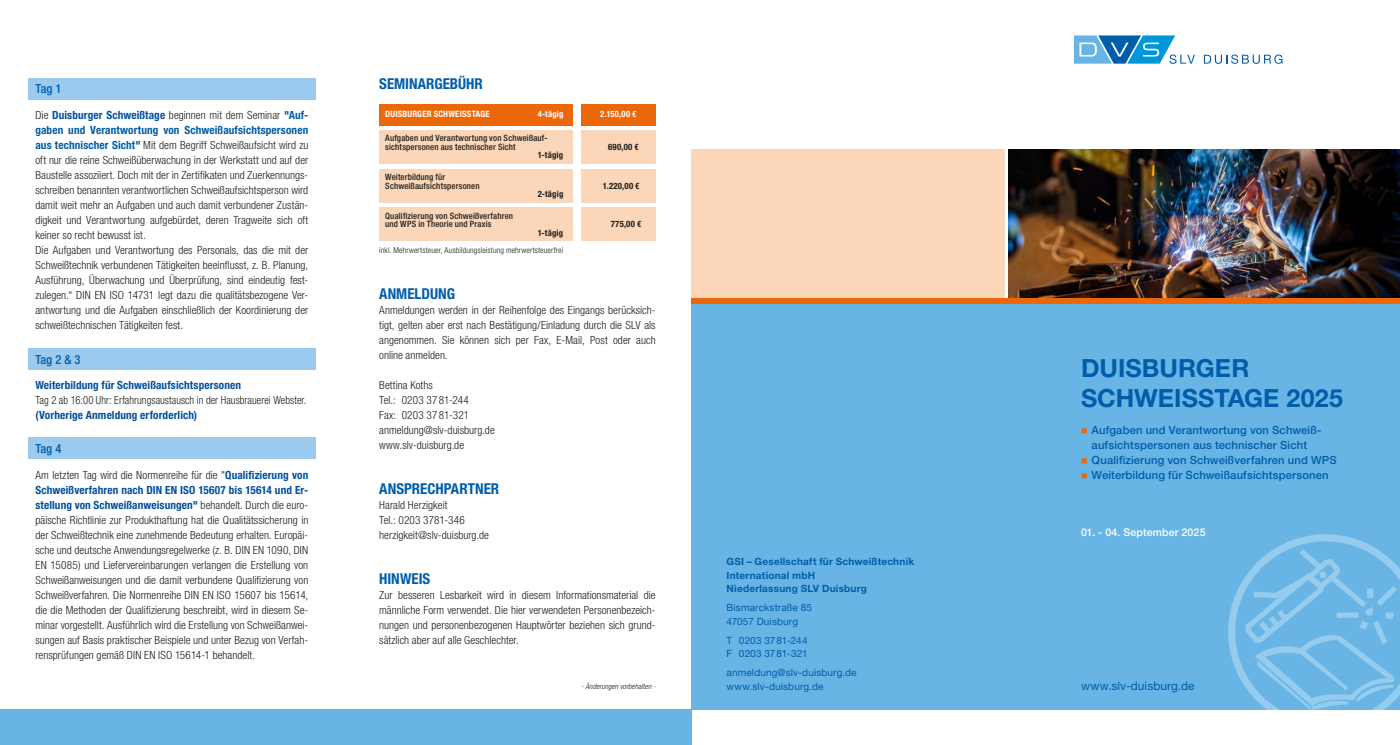
<style>
.page{position:relative;width:1400px;height:745px;background:#fff}
.page>*{position:absolute;margin:0;border:0;box-sizing:border-box;transform-origin:0 0}
.t1{font:700 25px/30px "Helvetica Neue LT Std";letter-spacing:.005em;color:#005da9}
.t2{font:700 condensed 15px "Helvetica Neue LT Std";color:#005da9}
.t3{font:500 condensed 12.5px "Helvetica Neue LT Std";letter-spacing:-.03em;color:#005da9}
.t4{font:11.88px "Helvetica Neue LT Std";letter-spacing:.005em;color:#005da9}
.t5{font:300 condensed 11.25px/15px "Helvetica Neue LT Std";letter-spacing:.005em;color:#1d1d1b;text-align:justify}
.t6{font:500 11.25px/15px "Helvetica Neue LT Std";letter-spacing:.01em;color:#005da9}
.t7{font:700 condensed 11.25px "Helvetica Neue LT Std";letter-spacing:.01em;color:#004f9f}
.t8{font:300 condensed 11.25px "Helvetica Neue LT Std";letter-spacing:.005em;color:#1d1d1b;scale:.94 1}
.t9{font:500 10.62px "Helvetica Neue LT Std";letter-spacing:.015em;color:#fff}
.t10{font:10px/13.8px "Helvetica Neue LT Std";letter-spacing:.015em;color:#005da9}
.t11{font:700 10px/13.8px "Helvetica Neue LT Std";letter-spacing:.025em;color:#005da9}
.t12{font:500 condensed 8.75px/8.8px "Helvetica Neue LT Std";letter-spacing:.015em;color:#1d1d1b}
.t13{font:700 condensed 8.75px "Helvetica Neue LT Std";letter-spacing:.03em;color:#1d1d1b}
.t14{font:700 condensed 8.75px "Helvetica Neue LT Std";letter-spacing:.02em;color:#fff}
.t15{font:300 condensed 8.12px "Helvetica Neue LT Std";letter-spacing:.015em;color:#1d1d1b}
.t16{font:italic 300 condensed 7.5px "Helvetica Neue LT Std";letter-spacing:.01em;color:#1d1d1b}
.s1{font-weight:700;color:#004f9f}
.s2{font-weight:700;color:#005da9}
</style>
<div class="page">
<img style="left:1008px;top:149px;width:392px;height:149px">
<div style="left:691px;top:298px;width:709px;height:411px;background:#68b5e5"></div>
<div style="left:691px;top:149px;width:314px;height:149px;background:#fcd6b8"></div>
<div style="left:0;top:709px;width:691px;height:35px;background:#68b5e5"></div>
<div style="left:691px;top:298px;width:709px;height:5px;background:#ec6708"></div>
<svg style="left:1228px;top:534px;width:172px;height:176px"></svg>
<div style="left:1319px;top:571px;width:7px;height:7px;background:#95cbec;border-radius:50%"></div>
<svg style="left:1204px;top:54px;width:78px;height:10px"></svg>
<svg style="left:1074px;top:35px;width:121px;height:29px"></svg>
<div style="left:379px;top:104px;width:194px;height:21px;background:#ec6708"></div>
<div style="left:581px;top:104px;width:75px;height:21px;background:#ec6708"></div>
<div style="left:379px;top:207px;width:194px;height:34px;background:#fcd6b8"></div>
<div style="left:581px;top:207px;width:75px;height:34px;background:#fcd6b8"></div>
<div style="left:379px;top:169px;width:194px;height:33px;background:#fcd6b8"></div>
<div style="left:581px;top:169px;width:75px;height:33px;background:#fcd6b8"></div>
<div style="left:379px;top:130px;width:194px;height:34px;background:#fcd6b8"></div>
<div style="left:581px;top:130px;width:75px;height:34px;background:#fcd6b8"></div>
<div style="left:28px;top:437px;width:287px;height:21px;background:#9ccaee"></div>
<div style="left:28px;top:348px;width:287px;height:21px;background:#9ccaee"></div>
<div style="left:28px;top:78px;width:288px;height:21px;background:#9ccaee"></div>
<p class="t3" style="left:36px;top:81px;width:27px">Tag 1</p>
<p class="t5" style="left:35px;top:107px;width:274px;text-align:left">Die <span class="s1">Duisburger Schweißtage</span> beginnen mit dem Seminar <span class="s2">"Auf&shy;gaben und Verantwortung von Schweißaufsichtspersonen aus technischer Sicht"</span> Mit dem Begriff Schweißaufsicht wird zu oft nur die reine Schweißüberwachung in der Werkstatt und auf der Baustelle assoziiert. Doch mit der in Zertifikaten und Zuerkennungs&shy;schreiben benannten verantwortlichen Schweißaufsichtsperson wird damit weit mehr an Aufgaben und auch damit verbundener Zustän&shy;digkeit und Verantwortung aufgebürdet, deren Tragweite sich oft keiner so recht bewusst ist.<br>Die Aufgaben und Verantwortung des Personals, das die mit der Schweißtechnik verbundenen Tätigkeiten beeinflusst, z. B. Planung, Ausführung, Überwachung und Überprüfung, sind eindeutig fest&shy;zulegen.“ DIN EN ISO 14731 legt dazu die qualitätsbezogene Ver&shy;antwortung und die Aufgaben einschließlich der Koordinierung der schweißtechnischen Tätigkeiten fest.</p>
<p class="t3" style="left:35px;top:351px;width:47px">Tag 2 &amp; 3</p>
<p class="t7" style="left:35px;top:378px;width:207px">Weiterbildung für Schweißaufsichtspersonen</p>
<p class="t8" style="left:35px;top:393px;width:290px">Tag 2 ab 16:00 Uhr: Erfahrungsaustausch in der Hausbrauerei Webster.</p>
<p class="t7" style="left:35px;top:408px;width:163px">(Vorherige Anmeldung erforderlich)</p>
<p class="t3" style="left:35px;top:440px;width:27px">Tag 4</p>
<p class="t5" style="left:35px;top:467px;width:274px">Am letzten Tag wird die Normenreihe für die "<span class="s1">Qualifizierung von Schweißverfahren nach DIN EN ISO 15607 bis 15614 und Er&shy;stellung von Schweißanweisungen"</span> behandelt. Durch die euro&shy;päische Richtlinie zur Produkthaftung hat die Qualitätssicherung in der Schweißtechnik eine zunehmende Bedeutung erhalten. Europäi&shy;sche und deutsche Anwendungsregelwerke (z. B. DIN EN 1090, DIN EN 15085) und Liefervereinbarungen verlangen die Erstellung von Schweißanweisungen und die damit verbundene Qualifizierung von Schweißverfahren. Die Normenreihe DIN EN ISO 15607 bis 15614, die die Methoden der Qualifizierung beschreibt, wird in diesem Se&shy;minar vorgestellt. Ausführlich wird die Erstellung von Schweißanwei&shy;sungen auf Basis praktischer Beispiele und unter Bezug von Verfah&shy;rensprüfungen gemäß DIN EN ISO 15614-1 behandelt.</p>
<h2 class="t2" style="left:379px;top:74px;width:105px">SEMINARGEBÜHR</h2>
<p class="t14" style="left:385px;top:109px;width:106px">DUISBURGER SCHWEISSTAGE</p>
<p class="t14" style="left:538px;top:109px;width:27px">4-tägig</p>
<p class="t14" style="left:600px;top:109px;width:38px">2.150,00 €</p>
<p class="t12" style="left:385px;top:133px;width:164px">Aufgaben und Verantwortung von Schweißauf&shy;sichtspersonen aus technischer Sicht</p>
<p class="t13" style="left:538px;top:150px;width:27px">1-tägig</p>
<p class="t12" style="left:385px;top:172px;width:96px">Weiterbildung für<br>Schweißaufsichtspersonen</p>
<p class="t12" style="left:385px;top:211px;width:129px">Qualifizierung von Schweißverfahren und WPS in Theorie und Praxis</p>
<p class="t13" style="left:538px;top:189px;width:27px">2-tägig</p>
<p class="t13" style="left:538px;top:227px;width:27px">1-tägig</p>
<p class="t13" style="left:608px;top:142px;width:32px">690,00 €</p>
<p class="t13" style="left:603px;top:180px;width:38px">1.220,00 €</p>
<p class="t13" style="left:611px;top:218px;width:32px">775,00 €</p>
<p class="t15" style="left:379px;top:245px;width:185px">inkl. Mehrwertsteuer, Ausbildungsleistung mehrwertsteuerfrei</p>
<h2 class="t2" style="left:379px;top:284px;width:77px">ANMELDUNG</h2>
<p class="t5" style="left:379px;top:302px;width:278px">Anmeldungen werden in der Reihenfolge des Eingangs berücksich&shy;tigt, gelten aber erst nach Bestätigung/Einladung durch die SLV als angenommen. Sie können sich per Fax, E-Mail, Post oder auch online anmelden.</p>
<p class="t5" style="left:379px;top:377px;width:117px;text-align:left">Bettina Koths<br>Tel.: 0203 37 81-244<br>Fax: 0203 37 81-321 anmeldung@slv-duisburg.de www.slv-duisburg.de</p>
<h2 class="t2" style="left:379px;top:479px;width:121px">ANSPRECHPARTNER</h2>
<p class="t5" style="left:379px;top:497px;width:111px;text-align:left">Harald Herzigkeit<br>Tel.: 0203 3781-346 herzigkeit@slv-duisburg.de</p>
<h2 class="t2" style="left:379px;top:569px;width:53px">HINWEIS</h2>
<p class="t5" style="left:379px;top:587px;width:278px">Zur besseren Lesbarkeit wird in diesem Informationsmaterial die männliche Form verwendet. Die hier verwendeten Personenbezeich&shy;nungen und personenbezogenen Hauptwörter beziehen sich grund&shy;sätzlich aber auf alle Geschlechter.</p>
<p class="t16" style="left:581px;top:682px;width:76px">- Änderungen vorbehalten -</p>
<p class="t11" style="left:726px;top:554px;width:189px">GSI – Gesellschaft für Schweißtechnik<br>International mbH<br>Niederlassung SLV Duisburg</p>
<p class="t10" style="left:726px;top:600px;width:87px">Bismarckstraße 85<br>47057 Duisburg</p>
<p class="t10" style="left:726px;top:632px;width:83px">T 0203 3781-244<br>F 0203 3781-321</p>
<p class="t10" style="left:726px;top:665px;width:132px">anmeldung@slv-duisburg.de www.slv-duisburg.de</p>
<h1 class="t1" style="left:1081px;top:352px;width:263px">DUISBURGER<br>SCHWEISSTAGE 2025</h1>
<p class="t6" style="left:1091px;top:422px;width:246px">Aufgaben und Verantwortung von Schweiß&shy;aufsichtspersonen aus technischer Sicht Qualifizierung von Schweißverfahren und WPS Weiterbildung für Schweißaufsichtspersonen</p>
<p class="t9" style="left:1081px;top:525px;width:126px">01. - 04. September 2025</p>
<p class="t4" style="left:1081px;top:678px;width:115px">www.slv-duisburg.de</p>
</div>
